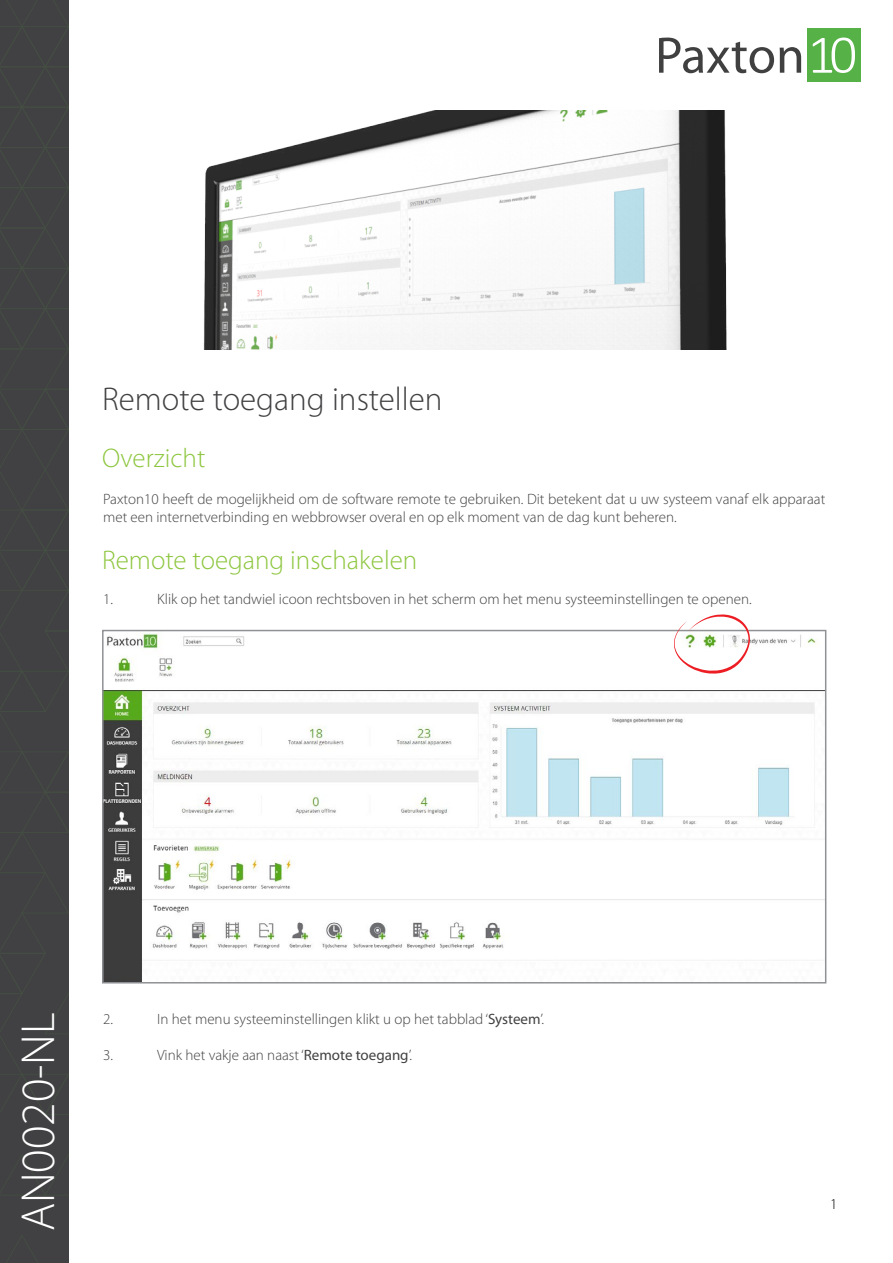
<style>
.page{position:relative;width:893px;height:1263px;background:#fff}
.page>*{position:absolute;margin:0;border:0;box-sizing:border-box;transform-origin:0 0}
.t1{font:300 48px "Myriad Pro";color:#fff}
.t2{font:300 33px "Myriad Pro";color:#414042}
.t3{font:300 27px "Myriad Pro";color:#8dc63f}
.t4{font:300 15px/18px "Myriad Pro";color:#414042}
.t5{font:300 15px "Myriad Pro";color:#000}
.s1{font-weight:400}
</style>
<div class="page">
<img style="left:203px;top:110px;width:524px;height:239px">
<div style="left:0;top:0;width:69px;height:1263px;background:#414042"></div>
<svg style="left:6px;top:1236px;width:32px;height:27px"></svg>
<svg style="left:0;top:0;width:69px;height:1195px"></svg>
<div style="left:807px;top:29px;width:53px;height:53px;background:#56b146"></div>
<svg style="left:813px;top:38px;width:42px;height:35px"></svg>
<svg style="left:659px;top:38px;width:115px;height:35px"></svg>
<svg style="left:780px;top:47px;width:21px;height:26px"></svg>
<img style="left:105px;top:633px;width:718px;height:347px">
<div style="left:102px;top:630px;width:724px;height:353px;border:2px solid #8f9194"></div>
<svg style="left:674px;top:614px;width:76px;height:60px"></svg>
<h2 class="t2" style="left:102px;top:379px;width:342px">Remote toegang instellen</h2>
<h3 class="t3" style="left:102px;top:442px;width:105px">Overzicht</h3>
<p class="t4" style="left:103px;top:490px;width:724px">Paxton10 heeft de mogelijkheid om de software remote te gebruiken. Dit betekent dat u uw systeem vanaf elk apparaat met een internetverbinding en webbrowser overal en op elk moment van de dag kunt beheren.</p>
<h3 class="t3" style="left:102px;top:543px;width:317px">Remote toegang inschakelen</h3>
<p class="t4" style="left:103px;top:590px;width:11px">1.</p>
<p class="t4" style="left:157px;top:590px;width:596px">Klik op het tandwiel icoon rechtsboven in het scherm om het menu systeeminstellingen te openen.</p>
<h1 class="t1" style="left:9px;top:1231px;width:220px;rotate:-90deg">AN0020-NL</h1>
<p class="t4" style="left:103px;top:1010px;width:11px">2.</p>
<p class="t4" style="left:157px;top:1010px;width:388px">In het menu systeeminstellingen klikt u op het tabblad ‘<span class="s1">Systeem</span>’.</p>
<p class="t4" style="left:103px;top:1046px;width:11px">3.</p>
<p class="t4" style="left:157px;top:1046px;width:256px">Vink het vakje aan naast ‘<span class="s1">Remote toegang</span>’.</p>
<p class="t5" style="left:830px;top:1195px;width:9px">1</p>
</div>
